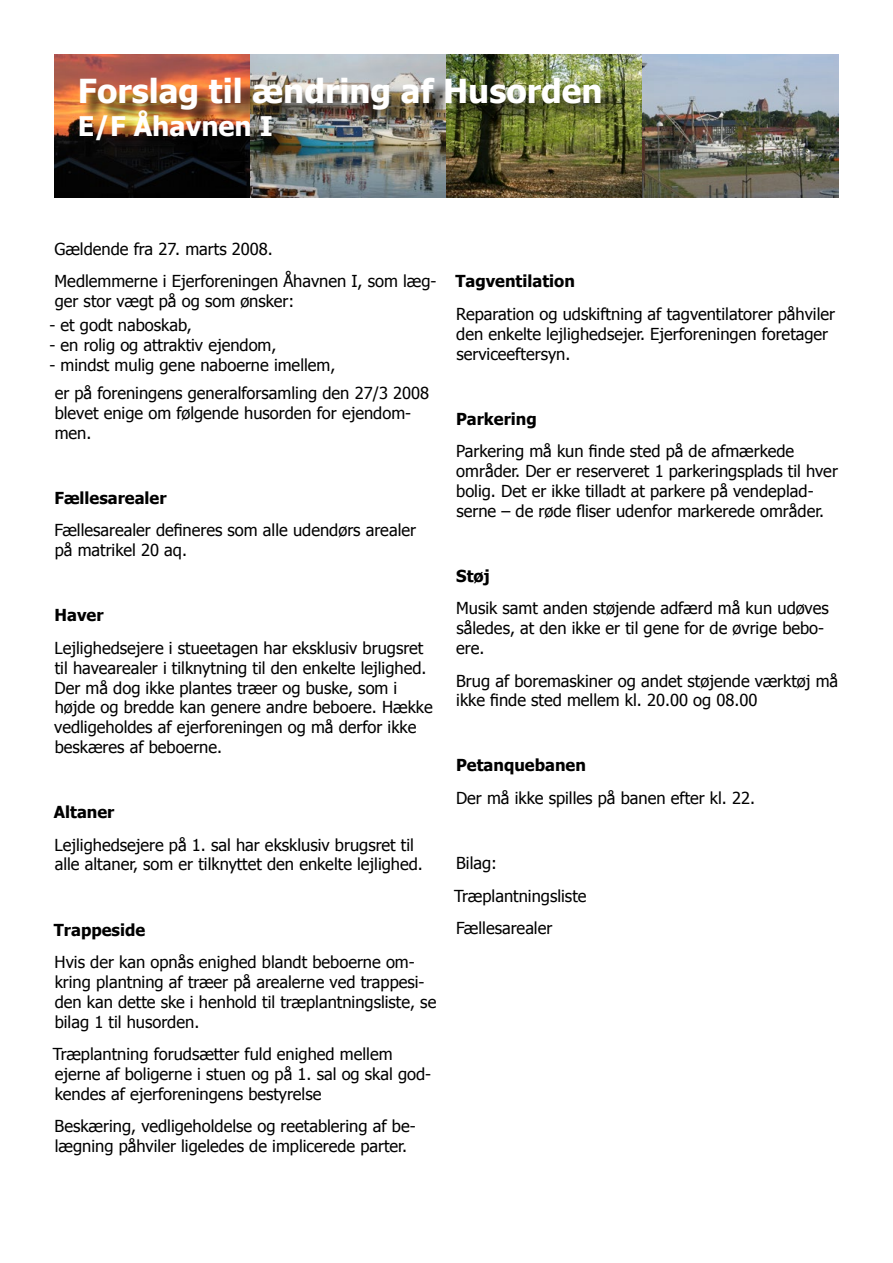
<style>
.page{position:relative;width:893px;height:1263px;background:#fff}
.page>*{position:absolute;margin:0;border:0;box-sizing:border-box;transform-origin:0 0}
.t1{font:700 33px "Tahoma";color:#fff}
.t2{font:700 27px "Tahoma";color:#fff}
.t3{font:16.5px/19.8px "Tahoma";color:#000}
.t4{font:700 16.5px "Tahoma";color:#000}
</style>
<div class="page">
<img style="left:54px;top:54px;width:196px;height:143px">
<svg style="left:250px;top:54px;width:196px;height:143px;background:#929899"></svg>
<img style="left:446px;top:54px;width:196px;height:143px">
<img style="left:642px;top:54px;width:197px;height:143px">
<div style="left:81px;top:81px;width:538px;height:78px;background:#000;opacity:.75"></div>
<h1 class="t1" style="left:78px;top:68px;width:526px">Forslag til ændring af Husorden</h1>
<h2 class="t2" style="left:78px;top:107px;width:196px">E/F Åhavnen I</h2>
<p class="t3" style="left:54px;top:232px;width:384px;line-height:32.5px">Gældende fra 27. marts 2008.<br>Medlemmerne i Ejerforeningen Åhavnen I, som læg-</p>
<p class="t3" style="left:55px;top:291px;width:241px">ger stor vægt på og som ønsker:</p>
<p class="t3" style="left:49px;top:315px;width:144px">- et godt naboskab,</p>
<p class="t3" style="left:49px;top:334px;width:229px">- en rolig og attraktiv ejendom,</p>
<p class="t3" style="left:55px;top:350px;width:376px;line-height:28.3px;text-indent:-5px">- mindst mulig gene naboerne imellem,<br>er på foreningens generalforsamling den 27/3 2008</p>
<p class="t3" style="left:55px;top:402px;width:358px">blevet enige om følgende husorden for ejendom&shy;men.</p>
<p class="t4" style="left:55px;top:486px;width:113px">Fællesarealer</p>
<p class="t3" style="left:55px;top:520px;width:363px">Fællesarealer defineres som alle udendørs arealer på matrikel 20 aq.</p>
<p class="t4" style="left:55px;top:604px;width:51px">Haver</p>
<p class="t3" style="left:54px;top:637px;width:380px">Lejlighedsejere i stueetagen har eksklusiv brugsret til havearealer i tilknytning til den enkelte lejlighed.<br>Der må dog ikke plantes træer og buske, som i højde og bredde kan genere andre beboere. Hække vedligeholdes af ejerforeningen og må derfor ikke beskæres af beboerne.</p>
<p class="t4" style="left:54px;top:800px;width:62px">Altaner</p>
<p class="t3" style="left:55px;top:834px;width:370px">Lejlighedsejere på 1. sal har eksklusiv brugsret til alle altaner, som er tilknyttet den enkelte lejlighed.</p>
<p class="t4" style="left:54px;top:918px;width:93px">Trappeside</p>
<p class="t3" style="left:55px;top:951px;width:383px">Hvis der kan opnås enighed blandt beboerne om&shy;kring plantning af træer på arealerne ved trappesi&shy;den kan dette ske i henhold til træplantningsliste, se bilag 1 til husorden.</p>
<p class="t3" style="left:53px;top:1043px;width:380px">Træplantning forudsætter fuld enighed mellem ejerne af boligerne i stuen og på 1. sal og skal god&shy;kendes af ejerforeningens bestyrelse</p>
<p class="t3" style="left:55px;top:1115px;width:363px">Beskæring, vedligeholdelse og reetablering af be&shy;lægning påhviler ligeledes de implicerede parter.</p>
<p class="t4" style="left:455px;top:270px;width:121px">Tagventilation</p>
<p class="t3" style="left:456px;top:303px;width:380px">Reparation og udskiftning af tagventilatorer påhviler den enkelte lejlighedsejer. Ejerforeningen foretager serviceeftersyn.</p>
<p class="t4" style="left:456px;top:407px;width:82px">Parkering</p>
<p class="t3" style="left:456px;top:441px;width:383px">Parkering må kun finde sted på de afmærkede områder. Der er reserveret 1 parkeringsplads til hver bolig. Det er ikke tilladt at parkere på vendeplad&shy;serne – de røde fliser udenfor markerede områder.</p>
<p class="t4" style="left:456px;top:564px;width:35px">Støj</p>
<p class="t3" style="left:456px;top:598px;width:374px">Musik samt anden støjende adfærd må kun udøves således, at den ikke er til gene for de øvrige bebo&shy;ere.</p>
<p class="t3" style="left:456px;top:670px;width:384px">Brug af boremaskiner og andet støjende værktøj må ikke finde sted mellem kl. 20.00 og 08.00</p>
<p class="t4" style="left:456px;top:754px;width:131px">Petanquebanen</p>
<p class="t3" style="left:456px;top:787px;width:301px">Der må ikke spilles på banen efter kl. 22.</p>
<p class="t3" style="left:454px;top:846px;width:134px;line-height:32.5px">Bilag:<br>Træplantningsliste<br>Fællesarealer</p>
</div>
